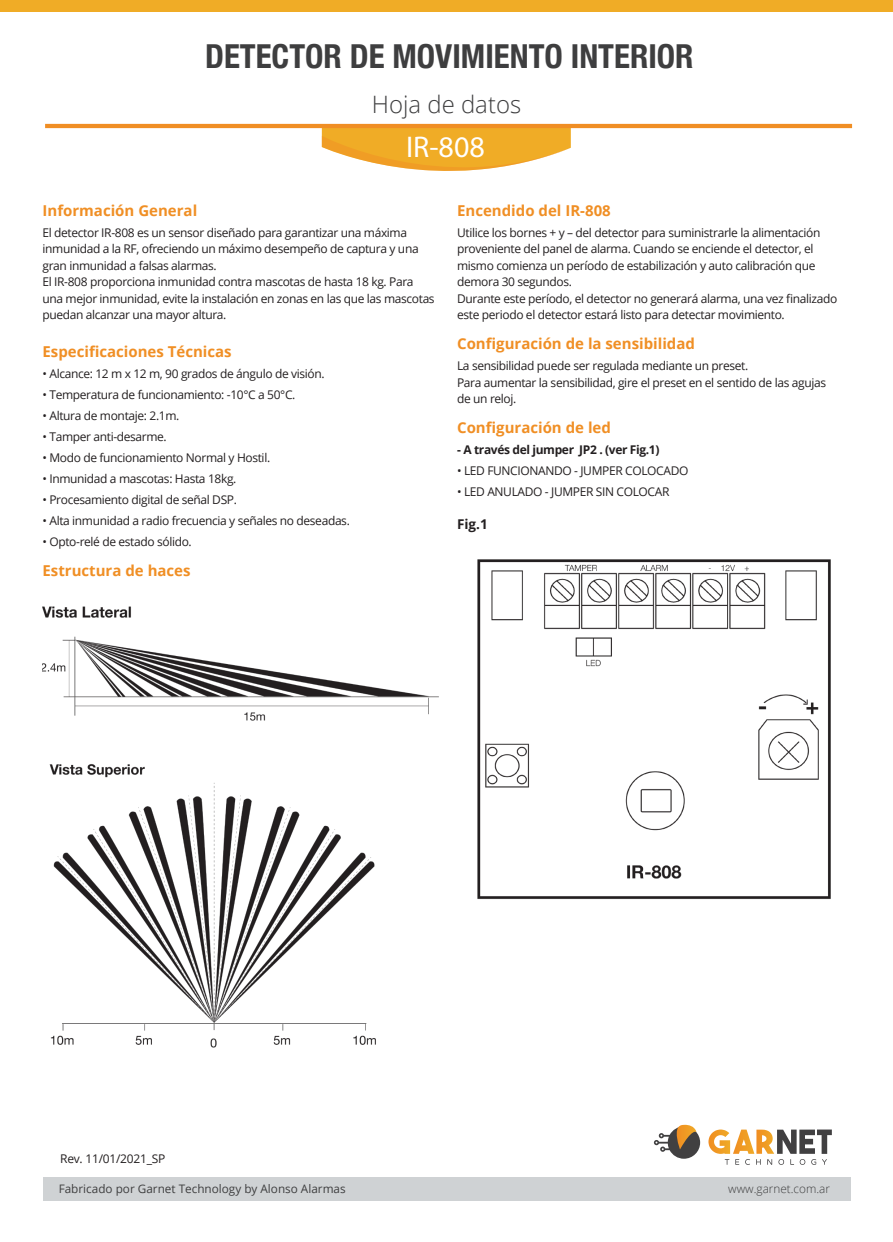
<style>
.page{position:relative;width:893px;height:1242px;background:#fff}
.page>*{position:absolute;margin:0;border:0;box-sizing:border-box;transform-origin:0 0}
.t1{font:700 condensed 33px "Helvetica Neue";color:#3e3e3f}
.t2{font:30px "Myriad Pro";color:#fff}
.t3{font:300 24px "Open Sans";color:#3e3e3f}
.t4{font:700 15px "Open Sans";color:#f08f25}
.t5{font:700 13.5px "Open Sans";color:#231f20}
.t6{font:12px/16.5px "Open Sans";letter-spacing:-.03em;color:#231f20}
.t7{font:700 12px "Open Sans";letter-spacing:-.03em;color:#231f20}
.t8{font:11.7px "Open Sans";color:#3e3e3f}
.t9{font:300 11.7px "Open Sans";color:#3e3e3f}
</style>
<div class="page">
<svg style="left:322px;top:128px;width:249px;height:43px"></svg>
<div style="left:0;top:0;width:893px;height:11px;background:#f0ac26"></div>
<hr style="left:45px;top:124px;width:807px;height:4px;background:#f08e24">
<div style="left:43px;top:1176px;width:807px;height:24px;background:#cfd2d4"></div>
<svg style="left:708px;top:1129px;width:124px;height:35px"></svg>
<svg style="left:654px;top:1124px;width:46px;height:34px"></svg>
<img style="left:43px;top:606px;width:396px;height:115px">
<img style="left:49px;top:764px;width:327px;height:284px">
<img style="left:477px;top:559px;width:354px;height:340px">
<p class="t1" style="left:205px;top:29px;width:490px">DETECTOR DE MOVIMIENTO INTERIOR</p>
<h3 class="t3" style="left:372px;top:87px;width:151px">Hoja de datos</h3>
<p class="t2" style="left:406px;top:129px;width:80px">IR-808</p>
<p class="t4" style="left:43px;top:199px;width:156px">Información General</p>
<p class="t6" style="left:43px;top:224px;width:378px">El detector IR-808 es un sensor diseñado para garantizar una máxima inmunidad a la RF, ofreciendo un máximo desempeño de captura y una gran inmunidad a falsas alarmas.</p>
<p class="t6" style="left:43px;top:273px;width:394px">El IR-808 proporciona inmunidad contra mascotas de hasta 18 kg. Para una mejor inmunidad, evite la instalación en zonas en las que las mascotas puedan alcanzar una mayor altura.</p>
<p class="t4" style="left:43px;top:340px;width:191px">Especificaciones Técnicas</p>
<p class="t6" style="left:43px;top:365px;width:284px">• Alcance: 12 m x 12 m, 90 grados de ángulo de visión.</p>
<p class="t6" style="left:43px;top:386px;width:254px">• Temperatura de funcionamiento: -10°C a 50°C.</p>
<p class="t6" style="left:43px;top:407px;width:138px">• Altura de montaje: 2.1m.</p>
<p class="t6" style="left:43px;top:428px;width:126px">• Tamper anti-desarme.</p>
<p class="t6" style="left:43px;top:449px;width:229px">• Modo de funcionamiento Normal y Hostil.</p>
<p class="t6" style="left:43px;top:470px;width:195px">• Inmunidad a mascotas: Hasta 18kg.</p>
<p class="t6" style="left:43px;top:491px;width:196px">• Procesamiento digital de señal DSP.</p>
<p class="t6" style="left:43px;top:512px;width:309px">• Alta inmunidad a radio frecuencia y señales no deseadas.</p>
<p class="t6" style="left:43px;top:533px;width:151px">• Opto-relé de estado sólido.</p>
<p class="t4" style="left:43px;top:559px;width:150px">Estructura de haces</p>
<p class="t4" style="left:457px;top:199px;width:155px">Encendido del IR-808</p>
<p class="t6" style="left:457px;top:224px;width:365px">Utilice los bornes + y – del detector para suministrarle la alimentación</p>
<p class="t6" style="left:457px;top:240px;width:360px">proveniente del panel de alarma. Cuando se enciende el detector, el mismo comienza un período de estabilización y auto calibración que demora 30 segundos.</p>
<p class="t6" style="left:457px;top:290px;width:382px">Durante este período, el detector no generará alarma, una vez finalizado este periodo el detector estará listo para detectar movimiento.</p>
<p class="t4" style="left:457px;top:333px;width:239px">Configuración de la sensibilidad</p>
<p class="t6" style="left:457px;top:357px;width:293px">La sensibilidad puede ser regulada mediante un preset.</p>
<p class="t6" style="left:457px;top:374px;width:370px">Para aumentar la sensibilidad, gire el preset en el sentido de las agujas</p>
<p class="t6" style="left:457px;top:390px;width:61px">de un reloj.</p>
<p class="t4" style="left:457px;top:417px;width:155px">Configuración de led</p>
<p class="t7" style="left:457px;top:441px;width:204px">- A través del jumper JP2 . (ver Fig.1)</p>
<p class="t6" style="left:457px;top:462px;width:233px">• LED FUNCIONANDO - JUMPER COLOCADO</p>
<p class="t6" style="left:457px;top:483px;width:214px">• LED ANULADO - JUMPER SIN COLOCAR</p>
<p class="t5" style="left:457px;top:514px;width:32px">Fig.1</p>
<p class="t6" style="left:60px;top:1150px;width:107px">Rev. 11/01/2021_SP</p>
<p class="t8" style="left:59px;top:1180px;width:289px">Fabricado por Garnet Technology by Alonso Alarmas</p>
<p class="t9" style="left:728px;top:1180px;width:103px">www.garnet.com.ar</p>
</div>
